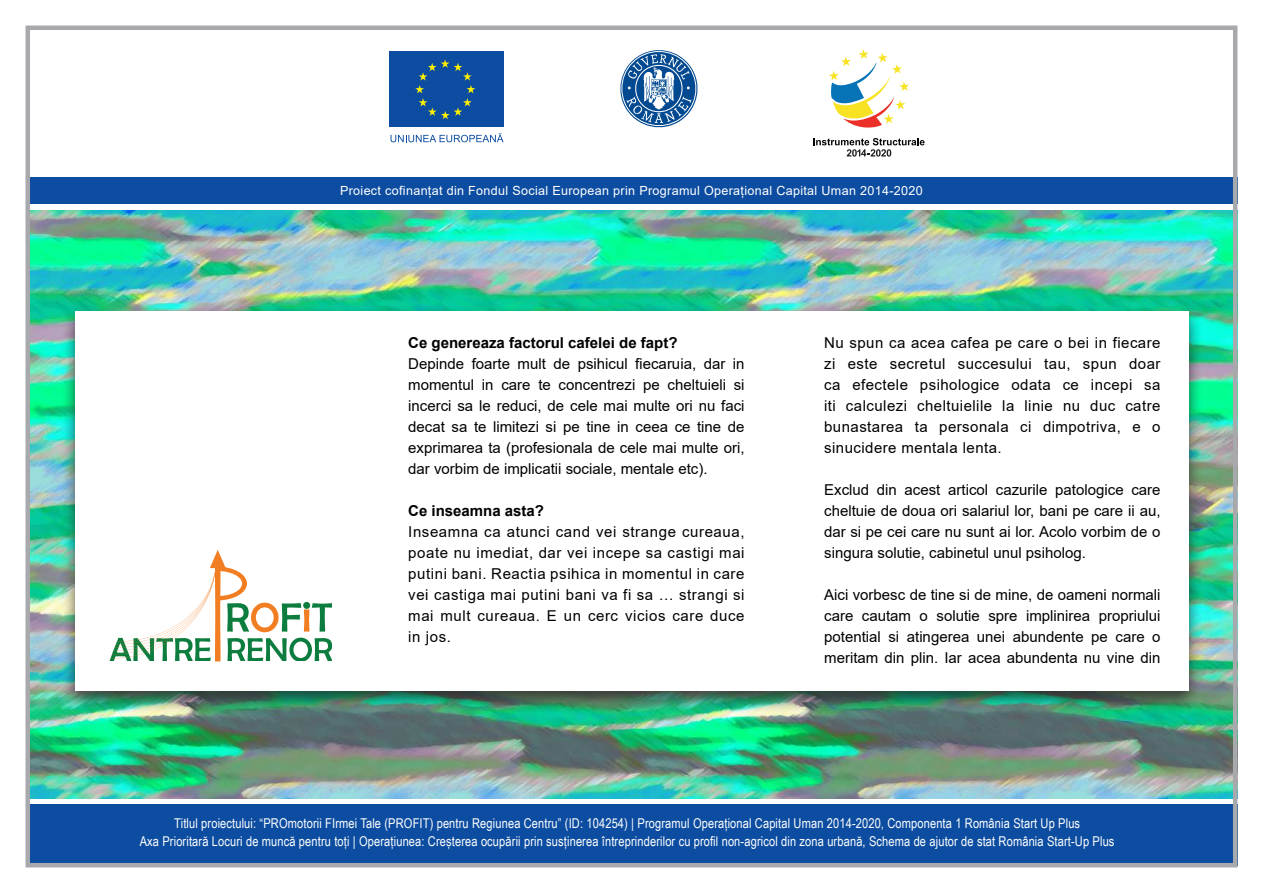
<style>
.page{position:relative;width:1263px;height:893px;background:#fff}
.page>*{position:absolute;margin:0;border:0;box-sizing:border-box;transform-origin:0 0}
.t1{font:15px/21px "Arial";color:#000;text-align:justify}
.t2{font:700 15px "Arial";color:#000}
.t3{font:13.5px/18px "Arial Narrow";letter-spacing:.01em;color:#fff;text-align:center}
.t4{font:12.6px "Arial";letter-spacing:.025em;color:#fff}
</style>
<div class="page">
<img style="left:31px;top:210px;width:1201px;height:588px">
<div style="left:29px;top:805px;width:1208px;height:61px;background:#0d4da1"></div>
<svg style="left:829px;top:49px;width:80px;height:79px"></svg>
<svg style="left:813px;top:138px;width:111px;height:19px"></svg>
<div style="left:389px;top:51px;width:115px;height:76px;background:#0d4da1"></div>
<svg style="left:415px;top:59px;width:60px;height:60px"></svg>
<svg style="left:391px;top:133px;width:113px;height:9px"></svg>
<svg style="left:620px;top:50px;width:78px;height:78px"></svg>
<div style="left:29px;top:177px;width:1208px;height:27px;background:#0d4da1"></div>
<div style="left:26px;top:26px;width:1211px;height:841px;border:4px solid #a8a9ad"></div>
<div style="left:61px;top:306px;width:1141px;height:407px;background:#231f20;opacity:.75"></div>
<div style="left:75px;top:311px;width:1113px;height:380px;background:#fff"></div>
<svg style="left:110px;top:550px;width:221px;height:111px"></svg>
<p class="t4" style="left:340px;top:182px;width:584px">Proiect cofinanțat din Fondul Social European prin Programul Operațional Capital Uman 2014-2020</p>
<p class="t2" style="left:408px;top:332px;width:271px">Ce genereaza factorul cafelei de fapt?</p>
<p class="t1" style="left:408px;top:353px;width:338px">Depinde foarte mult de psihicul fiecaruia, dar in momentul in care te concentrezi pe cheltuieli si incerci sa le reduci, de cele mai multe ori nu faci decat sa te limitezi si pe tine in ceea ce tine de exprimarea ta (profesionala de cele mai multe ori, dar vorbim de implicatii sociale, mentale etc).</p>
<p class="t2" style="left:408px;top:500px;width:137px">Ce inseamna asta?</p>
<p class="t1" style="left:408px;top:521px;width:338px">Inseamna ca atunci cand vei strange cureaua, poate nu imediat, dar vei incepe sa castigi mai putini bani. Reactia psihica in momentul in care vei castiga mai putini bani va fi sa … strangi si mai mult cureaua. E un cerc vicios care duce in jos.</p>
<p class="t1" style="left:824px;top:332px;width:338px">Nu spun ca acea cafea pe care o bei in fiecare zi este secretul succesului tau, spun doar ca efectele psihologice odata ce incepi sa iti calculezi cheltuielile la linie nu duc catre bunastarea ta personala ci dimpotriva, e o sinucidere mentala lenta.</p>
<p class="t1" style="left:824px;top:479px;width:338px">Exclud din acest articol cazurile patologice care cheltuie de doua ori salariul lor, bani pe care ii au, dar si pe cei care nu sunt ai lor. Acolo vorbim de o singura solutie, cabinetul unul psiholog.</p>
<p class="t1" style="left:824px;top:584px;width:338px">Aici vorbesc de tine si de mine, de oameni normali care cautam o solutie spre implinirea propriului potential si atingerea unei abundente pe care o meritam din plin. Iar acea abundenta nu vine din</p>
<p class="t3" style="left:140px;top:814px;width:976px">Titlul proiectului: “PROmotorii FIrmei Tale (PROFIT) pentru Regiunea Centru” (ID: 104254) | Programul Operațional Capital Uman 2014-2020, Componenta 1 România Start Up Plus<br>Axa Prioritară Locuri de muncă pentru toți | Operațiunea: Creșterea ocupării prin susținerea întreprinderilor cu profil non-agricol din zona urbană, Schema de ajutor de stat România Start-Up Plus</p>
</div>
